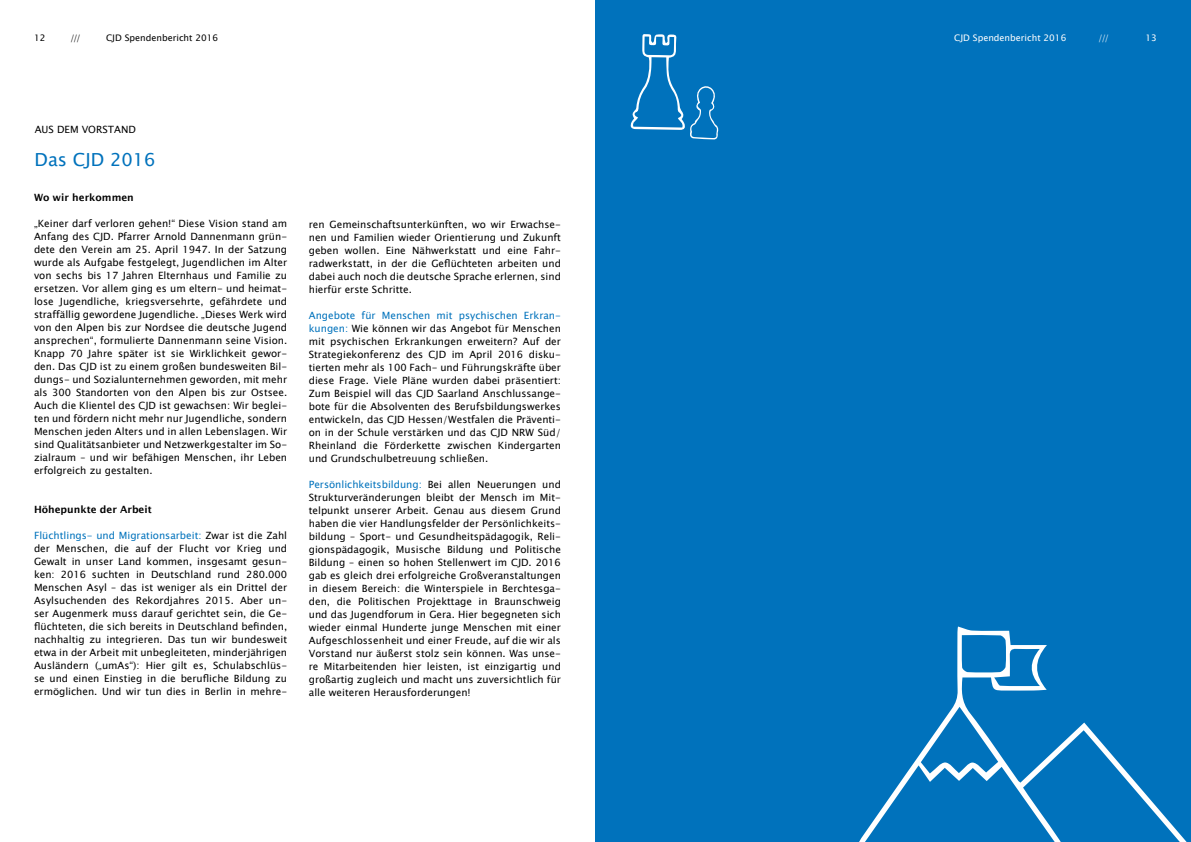
<style>
.page{position:relative;width:1191px;height:842px;background:#fff}
.page>*{position:absolute;margin:0;border:0;box-sizing:border-box;transform-origin:0 0}
.t1{font:18px "Lucida Sans Unicode";color:#0072bc}
.t2{font:10px/13px "Lucida Sans Unicode";color:#000;text-align:justify}
.t3{font:600 10px "Lucida Sans";color:#000}
.t4{font:9px "Lucida Sans Unicode";color:#000}
.t5{font:9px "Lucida Sans Unicode";color:#fff}
.s1{color:#0072bc}
</style>
<div class="page">
<div style="left:595px;top:0;width:596px;height:842px;background:#0072bc"></div>
<svg style="left:859px;top:626px;width:328px;height:216px"></svg>
<svg style="left:630px;top:34px;width:88px;height:105px"></svg>
<p class="t4" style="left:34px;top:31px;width:13px">12</p>
<p class="t4" style="left:70px;top:31px;width:12px">///</p>
<p class="t4" style="left:106px;top:31px;width:114px">CJD Spendenbericht 2016</p>
<p class="t5" style="left:954px;top:31px;width:114px">CJD Spendenbericht 2016</p>
<p class="t5" style="left:1098px;top:31px;width:12px">///</p>
<p class="t5" style="left:1145px;top:31px;width:13px">13</p>
<p class="t2" style="left:35px;top:123px;width:103px">AUS DEM VORSTAND</p>
<h1 class="t1" style="left:35px;top:146px;width:123px">Das CJD 2016</h1>
<p class="t3" style="left:34px;top:192px;width:101px">Wo wir herkommen</p>
<p class="t2" style="left:34px;top:217px;width:255px">„Keiner darf verloren gehen!“ Diese Vision stand am Anfang des CJD. Pfarrer Arnold Dannenmann grün&shy;dete den Verein am 25. April 1947. In der Satzung wurde als Aufgabe festgelegt, Jugendlichen im Alter von sechs bis 17 Jahren Elternhaus und Familie zu ersetzen. Vor allem ging es um eltern- und heimat&shy;lose Jugendliche, kriegsversehrte, gefährdete und straffällig gewordene Jugendliche. „Dieses Werk wird von den Alpen bis zur Nordsee die deutsche Jugend ansprechen“, formulierte Dannenmann seine Vision.<br>Knapp 70 Jahre später ist sie Wirklichkeit gewor&shy;den. Das CJD ist zu einem großen bundesweiten Bil&shy;dungs- und Sozialunternehmen geworden, mit mehr als 300 Standorten von den Alpen bis zur Ostsee.<br>Auch die Klientel des CJD ist gewachsen: Wir beglei&shy;ten und fördern nicht mehr nur Jugendliche, sondern Menschen jeden Alters und in allen Lebenslagen. Wir sind Qualitätsanbieter und Netzwerkgestalter im So&shy;zialraum – und wir befähigen Menschen, ihr Leben erfolgreich zu gestalten.</p>
<p class="t3" style="left:34px;top:504px;width:119px">Höhepunkte der Arbeit</p>
<p class="t2" style="left:34px;top:529px;width:255px"><span class="s1">Flüchtlings- und Migrationsarbeit:</span> Zwar ist die Zahl der Menschen, die auf der Flucht vor Krieg und Gewalt in unser Land kommen, insgesamt gesun&shy;ken: 2016 suchten in Deutschland rund 280.000<br>Menschen Asyl – das ist weniger als ein Drittel der Asylsuchenden des Rekordjahres 2015. Aber un&shy;ser Augenmerk muss darauf gerichtet sein, die Ge&shy;flüchteten, die sich bereits in Deutschland befinden, nachhaltig zu integrieren. Das tun wir bundesweit etwa in der Arbeit mit unbegleiteten, minderjährigen Ausländern („umAs“): Hier gilt es, Schulabschlüs&shy;se und einen Einstieg in die berufliche Bildung zu ermöglichen. Und wir tun dies in Berlin in mehre-</p>
<p class="t2" style="left:309px;top:217px;width:254px">ren Gemeinschaftsunterkünften, wo wir Erwachse&shy;nen und Familien wieder Orientierung und Zukunft geben wollen. Eine Nähwerkstatt und eine Fahr&shy;radwerkstatt, in der die Geflüchteten arbeiten und dabei auch noch die deutsche Sprache erlernen, sind hierfür erste Schritte.</p>
<p class="t2" style="left:309px;top:308px;width:254px"><span class="s1">Angebote für Menschen mit psychischen Erkran&shy;kungen:</span> Wie können wir das Angebot für Menschen mit psychischen Erkrankungen erweitern? Auf der Strategiekonferenz des CJD im April 2016 disku&shy;tierten mehr als 100 Fach- und Führungskräfte über diese Frage. Viele Pläne wurden dabei präsentiert:<br>Zum Beispiel will das CJD Saarland Anschlussange&shy;bote für die Absolventen des Berufsbildungswerkes entwickeln, das CJD Hessen/Westfalen die Präventi&shy;on in der Schule verstärken und das CJD NRW Süd/ Rheinland die Förderkette zwischen Kindergarten und Grundschulbetreuung schließen.</p>
<p class="t2" style="left:309px;top:477px;width:254px"><span class="s1">Persönlichkeitsbildung:</span> Bei allen Neuerungen und Strukturveränderungen bleibt der Mensch im Mit&shy;telpunkt unserer Arbeit. Genau aus diesem Grund haben die vier Handlungsfelder der Persönlichkeits&shy;bildung – Sport- und Gesundheitspädagogik, Reli&shy;gionspädagogik, Musische Bildung und Politische Bildung – einen so hohen Stellenwert im CJD. 2016 gab es gleich drei erfolgreiche Großveranstaltungen in diesem Bereich: die Winterspiele in Berchtesga&shy;den, die Politischen Projekttage in Braunschweig und das Jugendforum in Gera. Hier begegneten sich wieder einmal Hunderte junge Menschen mit einer Aufgeschlossenheit und einer Freude, auf die wir als Vorstand nur äußerst stolz sein können. Was unse&shy;re Mitarbeitenden hier leisten, ist einzigartig und großartig zugleich und macht uns zuversichtlich für alle weiteren Herausforderungen!</p>
</div>
